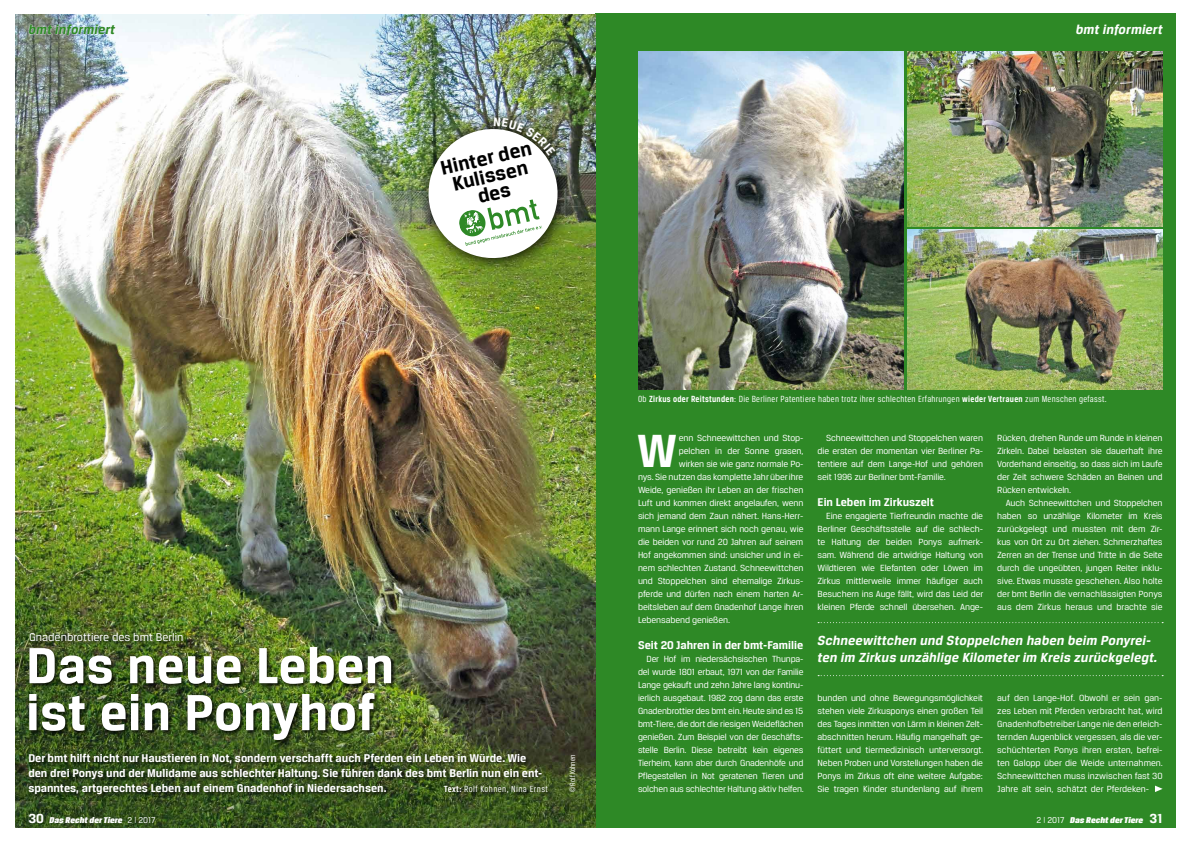
<style>
.page{position:relative;width:1191px;height:842px;background:#fff}
.page>*{position:absolute;margin:0;border:0;box-sizing:border-box;transform-origin:0 0}
.t1{font:700 54px/47px "Breuer Text";letter-spacing:.01em;color:#fff}
.t2{font:700 49.5px "Breuer Text";color:#fff}
.t3{font:700 21px/18px "Breuer Text";color:#000;text-align:center}
.t4{font:italic 700 14px/17px "Breuer Text";letter-spacing:.01em;color:#fff}
.t5{font:italic 700 14px "Breuer Text";letter-spacing:.01em;color:#2e8926}
.t6{font:700 12px/15px "Breuer Text";color:#fff}
.t7{font:12px "Breuer Text";color:#fff}
.t8{font:9.5px/13px "Breuer Text";letter-spacing:-.01em;color:#fff;text-align:justify}
.t9{font:9.5px "Breuer Condensed";letter-spacing:.03em;color:#fff}
.t10{font:9.5px "Breuer Condensed";letter-spacing:.03em;color:#fff;scale:1.05 1}
.t11{font:italic 9px "Breuer Headline";letter-spacing:.01em;color:#fff}
.t12{font:8px "Breuer Condensed";color:#fff}
.s1{font-weight:700}
.s2{font-family:"Breuer Text";font-weight:700;font-style:normal;font-size:14px}
.s3{font-family:"Breuer Text";font-style:normal}
.s4{font-family:"Breuer Text";font-style:normal;font-size:7.3px}
</style>
<div class="page">
<div style="left:595px;top:13px;width:581px;height:815px;background:#2e8926"></div>
<img style="left:15px;top:14px;width:580px;height:814px">
<svg style="left:28px;top:24px;width:89px;height:12px"></svg>
<div style="left:28px;top:632px;width:368px;height:113px;background:#000;opacity:.75"></div>
<div style="left:28px;top:753px;width:524px;height:46px;background:#000;opacity:.75"></div>
<img style="left:907px;top:51px;width:255px;height:175px">
<img style="left:907px;top:230px;width:255px;height:159px">
<img style="left:638px;top:51px;width:266px;height:338px">
<img style="left:414px;top:103px;width:160px;height:171px">
<svg style="left:818px;top:622px;width:345px;height:1px"></svg>
<svg style="left:818px;top:675px;width:345px;height:1px"></svg>
<svg style="left:1155px;top:785px;width:7px;height:7px"></svg>
<img style="left:420px;top:118px;width:146px;height:149px">
<h3 class="t5" style="left:28px;top:21px;width:88px">bmt informiert</h3>
<h3 class="t3" style="left:439px;top:159px;width:94px;rotate:-13deg">Hinter den<br>Kulissen des</h3>
<h3 class="t4" style="left:1076px;top:21px;width:88px">bmt informiert</h3>
<p class="t9" style="left:638px;top:394px;width:470px">Ob <span class="s1">Zirkus oder Reitstunden</span>: Die Berliner Patentiere haben trotz ihrer schlechten Erfahrungen <span class="s1">wieder Vertrauen</span> zum Menschen gefasst.</p>
<p class="t7" style="left:29px;top:631px;width:156px">Gnadenbrottiere des bmt Berlin</p>
<h1 class="t1" style="left:26px;top:641px;width:369px">Das neue Leben ist ein Ponyhof</h1>
<p class="t6" style="left:28px;top:750px;width:515px">Der bmt hilft nicht nur Haustieren in Not, sondern verschafft auch Pferden ein Leben in Würde. Wie den drei Ponys und der Mulidame aus schlechter Haltung. Sie führen dank des bmt Berlin nun ein ent&shy;spanntes, artgerechtes Leben auf einem Gnadenhof in Niedersachsen.</p>
<p class="t10" style="left:444px;top:784px;width:100px"><span class="s1">Text:</span> Rolf Kohnen, Nina Ernst</p>
<p class="t12" style="left:568px;top:792px;width:39px;rotate:-90deg">© Rolf Kohnen</p>
<h2 class="t2" style="left:637px;top:423px;width:42px">W</h2>
<p class="t8" style="left:679px;top:431px;width:126px">enn Schneewittchen und Stop-</p>
<p class="t8" style="left:679px;top:444px;width:126px">pelchen in der Sonne grasen,</p>
<p class="t8" style="left:679px;top:457px;width:126px">wirken sie wie ganz normale Po-</p>
<p class="t8" style="left:638px;top:470px;width:167px">nys. Sie nutzen das komplette Jahr über ihre</p>
<p class="t8" style="left:638px;top:483px;width:167px">Weide, genießen ihr Leben an der frischen</p>
<p class="t8" style="left:638px;top:496px;width:167px">Luft und kommen direkt angelaufen, wenn</p>
<p class="t8" style="left:638px;top:509px;width:167px">sich jemand dem Zaun nähert. Hans-Herr-</p>
<p class="t8" style="left:638px;top:522px;width:167px">mann Lange erinnert sich noch genau, wie</p>
<p class="t8" style="left:638px;top:535px;width:167px">die beiden vor rund 20 Jahren auf seinem</p>
<p class="t8" style="left:638px;top:548px;width:167px">Hof angekommen sind: unsicher und in ei-</p>
<p class="t8" style="left:638px;top:561px;width:167px">nem schlechten Zustand. Schneewittchen</p>
<p class="t8" style="left:638px;top:574px;width:167px">und Stoppelchen sind ehemalige Zirkus-</p>
<p class="t8" style="left:638px;top:587px;width:167px">pferde und dürfen nach einem harten Ar-</p>
<p class="t8" style="left:638px;top:600px;width:167px">beitsleben auf dem Gnadenhof Lange ihren</p>
<p class="t8" style="left:638px;top:613px;width:94px">Lebensabend genießen.</p>
<p class="t6" style="left:638px;top:637px;width:167px">Seit 20 Jahren in der bmt-Familie</p>
<p class="t8" style="left:638px;top:652px;width:167px;text-indent:9px">Der Hof im niedersächsischen Thunpa&shy;del wurde 1801 erbaut, 1971 von der Familie Lange gekauft und zehn Jahre lang kontinu&shy;ierlich ausgebaut. 1982 zog dann das erste Gnadenbrottier des bmt ein. Heute sind es 15 bmt-Tiere, die dort die riesigen Weideflächen genießen. Zum Beispiel von der Geschäfts&shy;stelle Berlin. Diese betreibt kein eigenes Tierheim, kann aber durch Gnadenhöfe und Pflegestellen in Not geratenen Tieren und solchen aus schlechter Haltung aktiv helfen.</p>
<p class="t8" style="left:817px;top:431px;width:167px;text-indent:9px">Schneewittchen und Stoppelchen waren die ersten der momentan vier Berliner Pa&shy;tentiere auf dem Lange-Hof und gehören seit 1996 zur Berliner bmt-Familie.</p>
<p class="t6" style="left:817px;top:494px;width:118px">Ein Leben im Zirkuszelt</p>
<p class="t8" style="left:817px;top:509px;width:167px;text-indent:9px">Eine engagierte Tierfreundin machte die Berliner Geschäftsstelle auf die schlech&shy;te Haltung der beiden Ponys aufmerk&shy;sam. Während die artwidrige Haltung von Wildtieren wie Elefanten oder Löwen im Zirkus mittlerweile immer häufiger auch Besuchern ins Auge fällt, wird das Leid der kleinen Pferde schnell übersehen. Ange-</p>
<p class="t8" style="left:997px;top:431px;width:167px">Rücken, drehen Runde um Runde in kleinen Zirkeln. Dabei belasten sie dauerhaft ihre Vorderhand einseitig, so dass sich im Laufe der Zeit schwere Schäden an Beinen und Rücken entwickeln.</p>
<p class="t8" style="left:997px;top:496px;width:167px;text-indent:9px">Auch Schneewittchen und Stoppelchen haben so unzählige Kilometer im Kreis zurückgelegt und mussten mit dem Zir&shy;kus von Ort zu Ort ziehen. Schmerzhaftes Zerren an der Trense und Tritte in die Seite durch die ungeübten, jungen Reiter inklu&shy;sive. Etwas musste geschehen. Also holte der bmt Berlin die vernachlässigten Ponys aus dem Zirkus heraus und brachte sie</p>
<h3 class="t4" style="left:817px;top:632px;width:341px">Schneewittchen und Stoppelchen haben beim Ponyrei&shy;ten im Zirkus unzählige Kilometer im Kreis zurückgelegt.</h3>
<p class="t8" style="left:817px;top:691px;width:167px">bunden und ohne Bewegungsmöglichkeit stehen viele Zirkusponys einen großen Teil des Tages inmitten von Lärm in kleinen Zelt&shy;abschnitten herum. Häufig mangelhaft ge&shy;füttert und tiermedizinisch unterversorgt.<br>Neben Proben und Vorstellungen haben die Ponys im Zirkus oft eine weitere Aufgabe:<br>Sie tragen Kinder stundenlang auf ihrem</p>
<p class="t8" style="left:997px;top:691px;width:167px">auf den Lange-Hof. Obwohl er sein gan&shy;zes Leben mit Pferden verbracht hat, wird Gnadenhofbetreiber Lange nie den erleich&shy;ternden Augenblick vergessen, als die ver&shy;schüchterten Ponys ihren ersten, befrei&shy;ten Galopp über die Weide unternahmen.<br>Schneewittchen muss inzwischen fast 30<br>Jahre alt sein, schätzt der Pferdeken-</p>
<p class="t11" style="left:28px;top:815px;width:129px"><span class="s2">30</span> Das Recht der Tiere <span class="s3">2</span> <span class="s4">|</span> <span class="s3">2017</span></p>
<p class="t11" style="left:1036px;top:815px;width:128px"><span class="s3">2</span> <span class="s4">|</span> <span class="s3">2017</span> Das Recht der Tiere <span class="s2">31</span></p>
</div>
